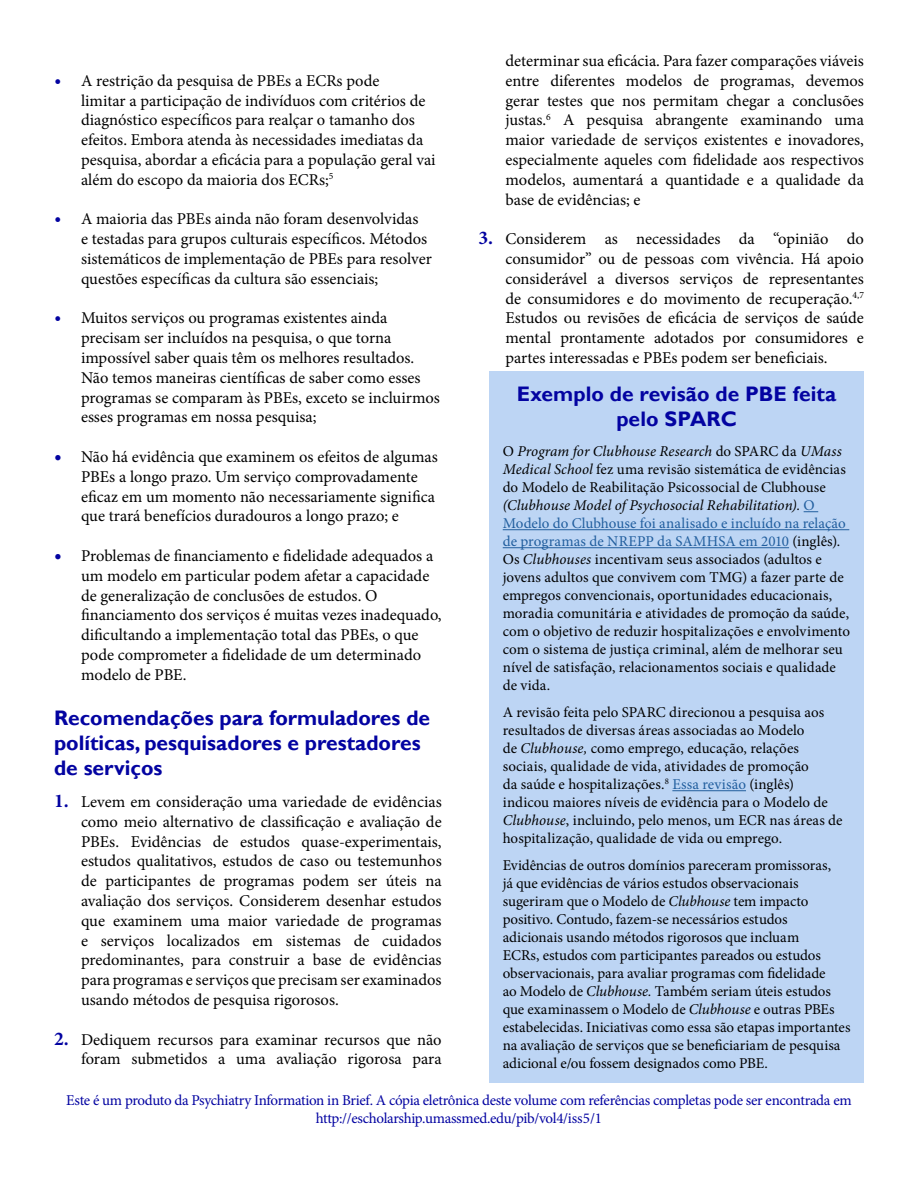
<style>
.page{position:relative;width:918px;height:1188px;background:#fff}
.page>*{position:absolute;margin:0;border:0;box-sizing:border-box;transform-origin:0 0}
.t1{font:700 21px/25.2px "Gill Sans";color:#0303a1}
.t2{font:16.5px/19.8px "Minion Pro";color:#000}
.t3{font:15px/18px "Minion Pro";color:#000}
.t4{font:15px "Minion Pro";letter-spacing:-.02em;color:#0303a1}
.s1{font-weight:700;font-size:19.5px;color:#0303a1}
.s2{font-weight:700;font-style:italic;font-stretch:condensed;font-size:19.5px;color:#0303a1}
.s3{font-style:italic}
.s4{color:#215e9e}
</style>
<div class="page">
<div style="left:489px;top:372px;width:375px;height:711px;background:#bdd5f4"></div>
<svg style="left:804px;top:511px;width:14px;height:1px"></svg>
<hr style="left:503px;top:529px;width:346px;height:1px;background:#215e9e">
<hr style="left:503px;top:547px;width:286px;height:1px;background:#215e9e">
<hr style="left:672px;top:790px;width:74px;height:1px;background:#215e9e">
<p class="t2" style="left:505px;top:51px;width:360px;text-align:justify">determinar sua eficácia. Para fazer comparações viáveis entre diferentes modelos de programas, devemos gerar testes que nos permitam chegar a conclusões justas.<sup>6</sup> A pesquisa abrangente examinando uma maior variedade de serviços existentes e inovadores, especialmente aqueles com fidelidade aos respectivos modelos, aumentará a quantidade e a qualidade da base de evidências; e</p>
<p class="t2" style="left:505px;top:229px;width:360px;text-align:justify;text-indent:-27px"><span class="s1">3.</span> Considerem as necessidades da “opinião do consumidor” ou de pessoas com vivência. Há apoio considerável a diversos serviços de representantes de consumidores e do movimento de recuperação.<sup>4,7<br></sup>Estudos ou revisões de eficácia de serviços de saúde mental prontamente adotados por consumidores e partes interessadas e PBEs podem ser beneficiais.</p>
<p class="t2" style="left:81px;top:71px;width:356px;text-indent:-27px"><span class="s2">•</span> A restrição da pesquisa de PBEs a ECRs pode<br>limitar a participação de indivíduos com critérios de diagnóstico específicos para realçar o tamanho dos efeitos. Embora atenda às necessidades imediatas da pesquisa, abordar a eficácia para a população geral vai além do escopo da maioria dos ECRs;<sup>5</sup></p>
<p class="t2" style="left:81px;top:209px;width:352px;text-indent:-27px"><span class="s2">•</span> A maioria das PBEs ainda não foram desenvolvidas<br>e testadas para grupos culturais específicos. Métodos sistemáticos de implementação de PBEs para resolver questões específicas da cultura são essenciais;</p>
<p class="t2" style="left:81px;top:308px;width:360px;text-indent:-27px"><span class="s2">•</span> Muitos serviços ou programas existentes ainda precisam ser incluídos na pesquisa, o que torna impossível saber quais têm os melhores resultados.<br>Não temos maneiras científicas de saber como esses programas se comparam às PBEs, exceto se incluirmos esses programas em nossa pesquisa;</p>
<p class="t2" style="left:81px;top:447px;width:358px;text-indent:-27px"><span class="s1">•</span> Não há evidência que examinem os efeitos de algumas PBEs a longo prazo. Um serviço comprovadamente eficaz em um momento não necessariamente significa que trará benefícios duradouros a longo prazo; e</p>
<p class="t2" style="left:81px;top:546px;width:362px;text-indent:-27px"><span class="s1">•</span> Problemas de financiamento e fidelidade adequados a um modelo em particular podem afetar a capacidade de generalização de conclusões de estudos. O financiamento dos serviços é muitas vezes inadequado, dificultando a implementação total das PBEs, o que pode comprometer a fidelidade de um determinado modelo de PBE.</p>
<h3 class="t1" style="left:54px;top:706px;width:378px">Recomendações para formuladores de políticas, pesquisadores e prestadores de serviços</h3>
<p class="t2" style="left:81px;top:792px;width:362px;text-align:justify;text-indent:-27px"><span class="s1">1.</span> Levem em consideração uma variedade de evidências como meio alternativo de classificação e avaliação de PBEs. Evidências de estudos quase-experimentais, estudos qualitativos, estudos de caso ou testemunhos de participantes de programas podem ser úteis na avaliação dos serviços. Considerem desenhar estudos que examinem uma maior variedade de programas e serviços localizados em sistemas de cuidados predominantes, para construir a base de evidências para programas e serviços que precisam ser examinados usando métodos de pesquisa rigorosos.</p>
<p class="t2" style="left:54px;top:1030px;width:389px;text-align:right"><span class="s1">2.</span> Dediquem recursos para examinar recursos que não foram submetidos a uma avaliação rigorosa para</p>
<p class="t4" style="left:66px;top:1090px;width:787px">Este é um produto da Psychiatry Information in Brief. A cópia eletrônica deste volume com referências completas pode ser encontrada em</p>
<p class="t4" style="left:316px;top:1108px;width:288px">http://escholarship.umassmed.edu/pib/vol4/iss5/1</p>
<h3 class="t1" style="left:517px;top:382px;width:321px;text-align:center">Exemplo de revisão de PBE feita pelo SPARC</h3>
<p class="t3" style="left:503px;top:443px;width:349px">O <span class="s3">Program for Clubhouse Research</span> do SPARC da <span class="s3">UMass Medical School</span> fez uma revisão sistemática de evidências do Modelo de Reabilitação Psicossocial de Clubhouse <span class="s3">(Clubhouse Model of Psychosocial Rehabilitation).</span> <span class="s4">O Modelo do Clubhouse foi analisado e incluído na relação de programas de NREPP da SAMHSA em 2010</span> (inglês).<br>Os <span class="s3">Clubhouses</span> incentivam seus associados (adultos e jovens adultos que convivem com TMG) a fazer parte de empregos convencionais, oportunidades educacionais, moradia comunitária e atividades de promoção da saúde, com o objetivo de reduzir hospitalizações e envolvimento com o sistema de justiça criminal, além de melhorar seu nível de satisfação, relacionamentos sociais e qualidade de vida.</p>
<p class="t3" style="left:503px;top:704px;width:341px">A revisão feita pelo SPARC direcionou a pesquisa aos resultados de diversas áreas associadas ao Modelo<br>de <span class="s3">Clubhouse,</span> como emprego, educação, relações sociais, qualidade de vida, atividades de promoção<br>da saúde e hospitalizações.<sup>8</sup> <span class="s4">Essa revisão</span> (inglês) indicou maiores níveis de evidência para o Modelo de <span class="s3">Clubhouse</span>, incluindo, pelo menos, um ECR nas áreas de hospitalização, qualidade de vida ou emprego.</p>
<p class="t3" style="left:503px;top:857px;width:349px">Evidências de outros domínios pareceram promissoras,<br>já que evidências de vários estudos observacionais sugeriram que o Modelo de <span class="s3">Clubhouse</span> tem impacto positivo. Contudo, fazem-se necessários estudos adicionais usando métodos rigorosos que incluam<br>ECRs, estudos com participantes pareados ou estudos observacionais, para avaliar programas com fidelidade<br>ao Modelo de <span class="s3">Clubhouse.</span> Também seriam úteis estudos que examinassem o Modelo de <span class="s3">Clubhouse</span> e outras PBEs estabelecidas. Iniciativas como essa são etapas importantes na avaliação de serviços que se beneficiariam de pesquisa adicional e/ou fossem designados como PBE.</p>
</div>
